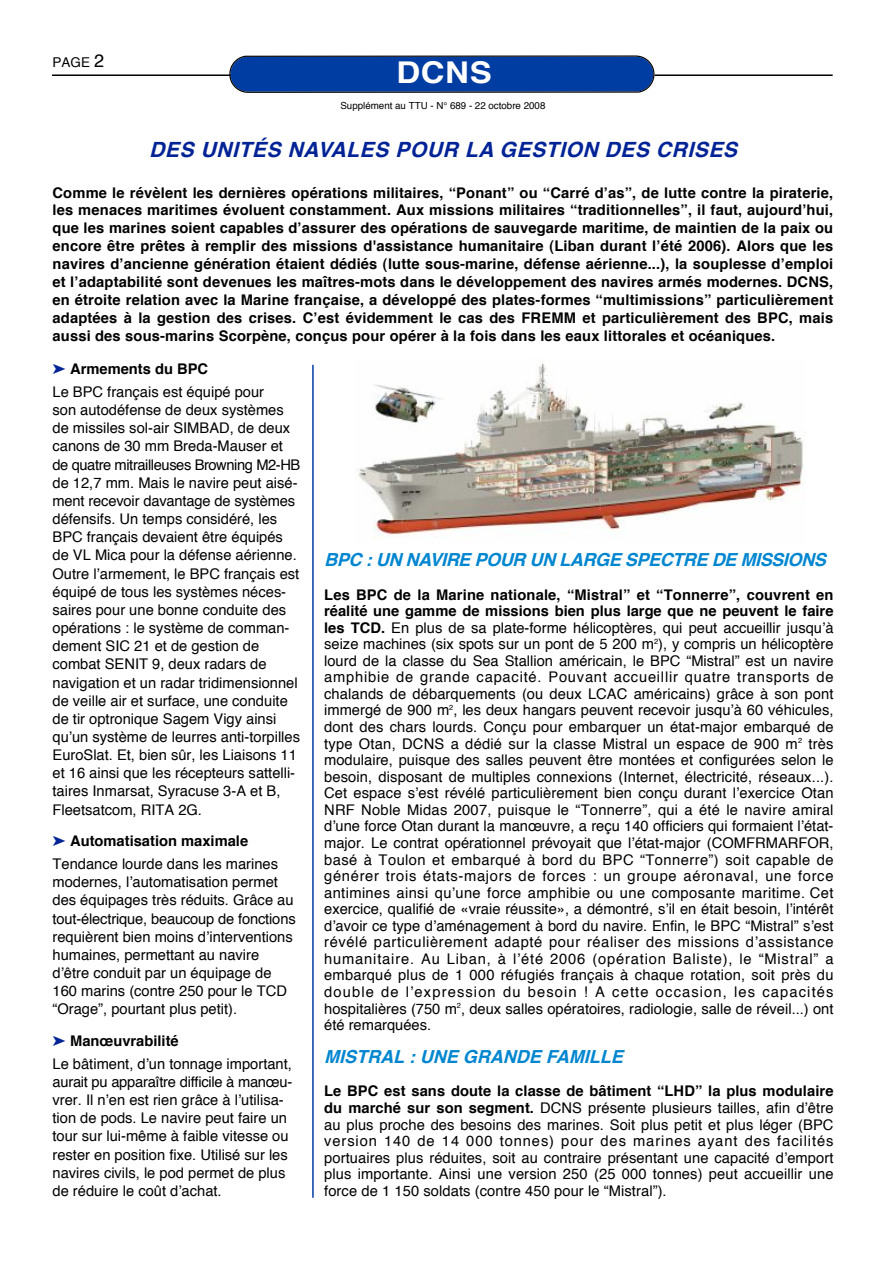
<style>
.page{position:relative;width:893px;height:1263px;background:#fff}
.page>*{position:absolute;margin:0;border:0;box-sizing:border-box;transform-origin:0 0}
.t1{font:700 30px "Helvetica";color:#fff;scale:1.1 1}
.t2{font:italic 700 21px "Helvetica";color:#022396}
.t3{font:italic 700 18px "Helvetica";color:#0086d0}
.t4{font:14.7px/18.1px "Helvetica";color:#000}
.t5{font:700 14.7px/17.9px "Helvetica";letter-spacing:.01em;color:#000;text-align:justify}
.t6{font:13.5px "Helvetica";color:#000}
.t7{font:9.75px "Helvetica";color:#000}
.s1{font-size:18px}
.s2{color:#022396}
.s3{font-weight:700}
</style>
<div class="page">
<svg style="left:52px;top:55px;width:781px;height:38px"></svg>
<hr style="left:312px;top:365px;width:2px;height:833px;background:#003da2">
<img style="left:357px;top:363px;width:446px;height:175px">
<p class="t6" style="left:53px;top:57px;width:53px">PAGE <span class="s1">2</span></p>
<h1 class="t1" style="left:396px;top:60px;width:88px">DCNS</h1>
<p class="t7" style="left:340px;top:102px;width:206px">Supplément au TTU - N° 689 - 22 octobre 2008</p>
<h2 class="t2" style="left:149px;top:140px;width:594px">DES UNITÉS NAVALES POUR LA GESTION DES CRISES</h2>
<p class="t5" style="left:53px;top:185px;width:782px">Comme le révèlent les dernières opérations militaires, “Ponant” ou “Carré d’as”, de lutte contre la piraterie, les menaces maritimes évoluent constamment. Aux missions militaires “traditionnelles”, il faut, aujourd’hui, que les marines soient capables d’assurer des opérations de sauvegarde maritime, de maintien de la paix ou encore être prêtes à remplir des missions d'assistance humanitaire (Liban durant l’été 2006). Alors que les navires d’ancienne génération étaient dédiés (lutte sous-marine, défense aérienne...), la souplesse d’emploi et l’adaptabilité sont devenues les maîtres-mots dans le développement des navires armés modernes. DCNS, en étroite relation avec la Marine française, a développé des plates-formes “multimissions” particulièrement adaptées à la gestion des crises. C’est évidemment le cas des FREMM et particulièrement des BPC, mais aussi des sous-marins Scorpène, conçus pour opérer à la fois dans les eaux littorales et océaniques.</p>
<p class="t4" style="left:53px;top:359px;width:213px;line-height:23px"><span class="s2">➤</span> <span class="s3">Armements du BPC<br></span>Le BPC français est équipé pour</p>
<p class="t4" style="left:53px;top:402px;width:249px">son autodéfense de deux systèmes de missiles sol-air SIMBAD, de deux canons de 30 mm Breda-Mauser et de quatre mitrailleuses Browning M2-HB de 12,7 mm. Mais le navire peut aisé - ment recevoir davantage de systèmes défensifs. Un temps considéré, les BPC français devaient être équipés de VL Mica pour la défense aérienne.<br>Outre l’armement, le BPC français est équipé de tous les systèmes néces - saires pour une bonne conduite des opérations : le système de comman - dement SIC 21 et de gestion de combat SENIT 9, deux radars de<br>navi gation et un radar tridimensionnel de veille air et sur face, une conduite de tir optronique Sagem Vigy ainsi qu’un système de leurres anti-torpilles EuroSlat. Et, bien sûr, les Liaisons 11 et 16 ainsi que les récepteurs sattelli - taires Inmarsat, Syracuse 3-A et B, Fleetsatcom, RITA 2G.</p>
<p class="t4" style="left:53px;top:831px;width:227px;line-height:23px"><span class="s2">➤</span> <span class="s3">Automatisation maximale<br></span>Tendance lourde dans les marines</p>
<p class="t4" style="left:53px;top:874px;width:245px">modernes, l’automatisation permet des équipages très réduits. Grâce au tout-électrique, beaucoup de fonctions requièrent bien moins d’interventions humaines, permettant au navire d’être conduit par un équi page de 160 marins (contre 250 pour le TCD “Orage”, pourtant plus petit).</p>
<p class="t4" style="left:53px;top:1030px;width:241px;line-height:23px"><span class="s2">➤</span> <span class="s3">Manœuvrabilité<br></span>Le bâtiment, d’un tonnage important,</p>
<p class="t4" style="left:53px;top:1074px;width:241px">aurait pu apparaître difficile à manœu&shy;vrer. Il n’en est rien grâce à l’utilisa - tion de pods. Le navire peut faire un tour sur lui-même à faible vitesse ou rester en position fixe. Utilisé sur les navires civils, le pod permet de plus de réduire le coût d’achat.</p>
<p class="t3" style="left:324px;top:553px;width:507px">BPC : UN NAVIRE POUR UN LARGE SPECTRE DE MISSIONS</p>
<p class="t4" style="left:324px;top:587px;width:511px;line-height:16.5px;text-align:justify"><span class="s3">Les BPC de la Marine nationale, “Mistral” et “Tonnerre”, couvrent en réalité une gamme de missions bien plus large que ne peuvent le faire les TCD.</span> En plus de sa plate-forme hélicoptères, qui peut accueillir jusqu’à seize machines (six spots sur un pont de 5 200 m<sup>2</sup>), y compris un hélicoptère lourd de la classe du Sea Stallion américain, le BPC “Mistral” est un navire amphibie de grande capacité. Pouvant accueillir quatre transports de chalands de débarquements (ou deux LCAC américains) grâce à son pont immergé de 900 m<sup>2</sup>, les deux hangars peuvent recevoir jusqu’à 60 véhicules, dont des chars lourds. Conçu pour embarquer un état-major embarqué de type Otan, DCNS a dédié sur la classe Mistral un espace de 900 m<sup>2</sup> très modulaire, puisque des salles peuvent être montées et configurées selon le besoin, disposant de multiples connexions (Internet, électricité, réseaux...).<br>Cet espace s’est révélé particulièrement bien conçu durant l’exercice Otan NRF Noble Midas 2007, puisque le “Tonnerre”, qui a été le navire amiral d’une force Otan durant la manœuvre, a reçu 140 officiers qui formaient l’état&shy;major. Le contrat opérationnel prévoyait que l’état-major (COMFRMARFOR, basé à Toulon et embarqué à bord du BPC “Tonnerre”) soit capable de générer trois états-majors de forces : un groupe aéronaval, une force antimines ainsi qu’une force amphibie ou une composante maritime. Cet exercice, qualifié de «vraie réussite», a démontré, s’il en était besoin, l’intérêt d’avoir ce type d’aménagement à bord du navire. Enfin, le BPC “Mistral” s’est révélé particulièrement adapté pour réaliser des missions d’assistance humanitaire. Au Liban, à l’été 2006 (opération Baliste), le “Mistral” a embarqué plus de 1 000 réfugiés français à chaque rotation, soit près du double de l’expression du besoin ! A cette occasion, les capacités hospitalières (750 m<sup>2</sup>, deux salles opératoires, radiologie, salle de réveil...) ont été remarquées.</p>
<p class="t3" style="left:324px;top:1049px;width:305px">MISTRAL :UNE GRANDE FAMILLE</p>
<p class="t4" style="left:324px;top:1084px;width:511px;line-height:16.5px;text-align:justify"><span class="s3">Le BPC est sans doute la classe de bâtiment “LHD” la plus modulaire du marché sur son segment.</span> DCNS présente plusieurs tailles, afin d’être au plus proche des besoins des marines. Soit plus petit et plus léger (BPC version 140 de 14 000 tonnes) pour des marines ayant des facilités portuaires plus réduites, soit au contraire présentant une capacité d’emport plus importante. Ainsi une version 250 (25 000 tonnes) peut accueillir une force de 1 150 soldats (contre 450 pour le “Mistral”).</p>
</div>
